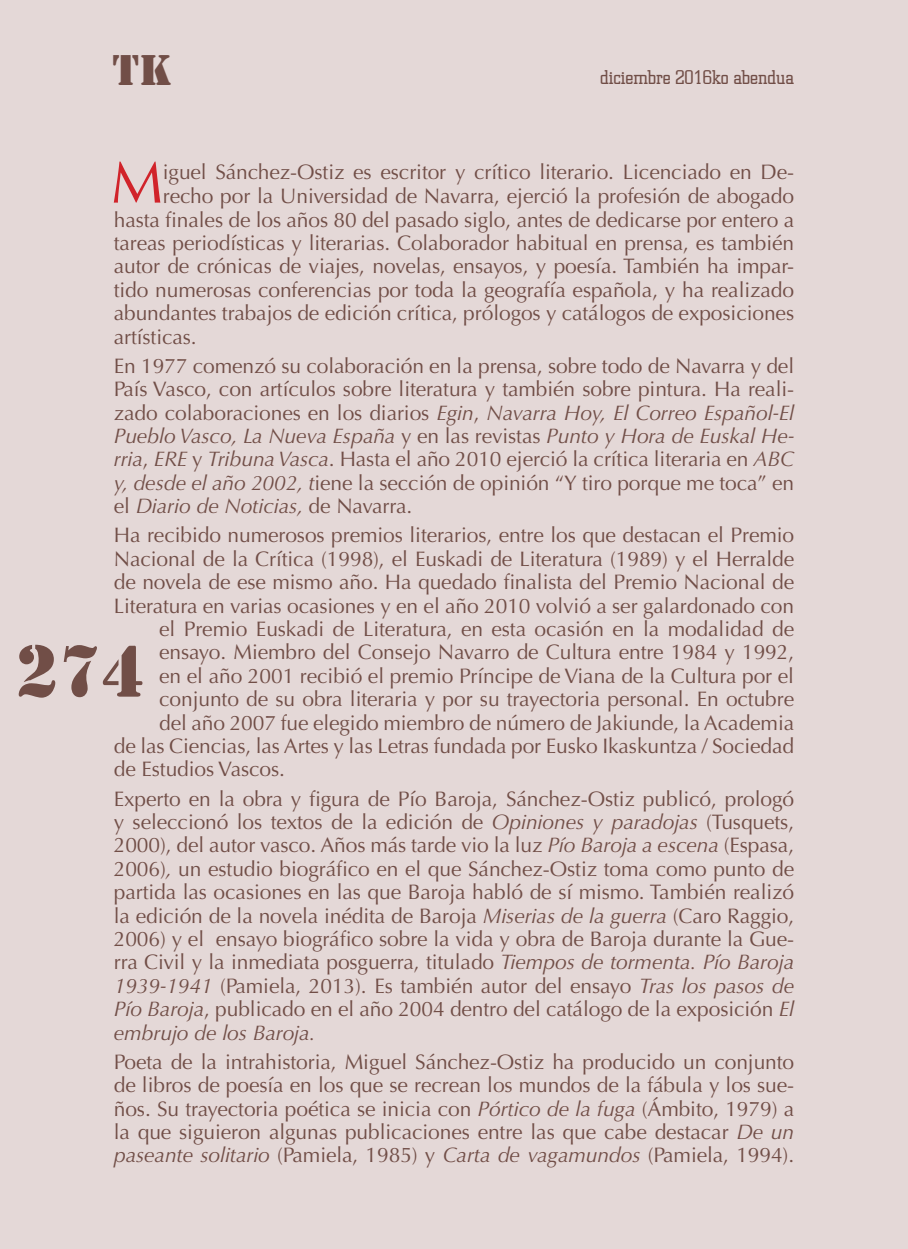
<style>
.page{position:relative;width:908px;height:1249px;background:#fff}
.page>*{position:absolute;margin:0;border:0;box-sizing:border-box;transform-origin:0 0}
.t1{font:68px "Stencil";color:#714e47}
.PARRAFO_PRIMERO{font:58.8px "Optima";color:#d1232a}
.t2{font:40px "Stencil";color:#714e47}
.CUERPO_LIBRO{font:21px/23.4px "Optima";letter-spacing:-.005em;color:#714e47;text-align:justify}
.PARRAFO_PRIMERO-2{font:21px "Optima";letter-spacing:-.005em;color:#714e47}
.t3{font:300 20px "Square Slabserif 711 BT";color:#714e47}
.s1{font-style:italic}
</style>
<div class="page">
<hr style="left:907px;top:0;width:1px;height:1248px;background:#e4d8d7">
<div style="left:0;top:0;width:907px;height:1248px;background:#e4d8d7"></div>
<h3 class="t2" style="left:112px;top:45px;width:61px">TK</h3>
<p class="t3" style="left:600px;top:64px;width:196px">diciembre 2016ko abendua</p>
<p class="PARRAFO_PRIMERO" style="left:111px;top:148px;width:54px">M</p>
<p class="PARRAFO_PRIMERO-2" style="left:163px;top:159px;width:633px">iguel Sánchez-Ostiz es escritor y crítico literario. Licenciado en De-</p>
<p class="PARRAFO_PRIMERO-2" style="left:163px;top:183px;width:633px">recho por la Universidad de Navarra, ejerció la profesión de abogado</p>
<p class="PARRAFO_PRIMERO-2" style="left:114px;top:207px;width:682px">hasta finales de los años 80 del pasado siglo, antes de dedicarse por entero a</p>
<p class="PARRAFO_PRIMERO-2" style="left:114px;top:231px;width:682px">tareas periodísticas y literarias. Colaborador habitual en prensa, es también</p>
<p class="PARRAFO_PRIMERO-2" style="left:114px;top:254px;width:682px">autor de crónicas de viajes, novelas, ensayos, y poesía. También ha impar-</p>
<p class="PARRAFO_PRIMERO-2" style="left:114px;top:277px;width:682px">tido numerosas conferencias por toda la geografía española, y ha realizado</p>
<p class="PARRAFO_PRIMERO-2" style="left:114px;top:301px;width:682px">abundantes trabajos de edición crítica, prólogos y catálogos de exposiciones</p>
<p class="PARRAFO_PRIMERO-2" style="left:114px;top:324px;width:84px">artísticas.</p>
<p class="CUERPO_LIBRO" style="left:114px;top:354px;width:682px">En 1977 comenzó su colaboración en la prensa, sobre todo de Navarra y del País Vasco, con artículos sobre literatura y también sobre pintura. Ha reali&shy;zado colaboraciones en los diarios <span class="s1">Egin</span>, <span class="s1">Navarra Hoy, El Correo Español-El Pueblo Vasco, La Nueva España</span> y en las revistas <span class="s1">Punto y Hora de Euskal He&shy;rria</span>, <span class="s1">ERE</span> y <span class="s1">Tribuna Vasca</span>. Hasta el año 2010 ejerció la crítica literaria en <span class="s1">ABC y, desde el año 2002, t</span>iene la sección de opinión “Y tiro porque me toca” en el <span class="s1">Diario de Noticias,</span> de Navarra.</p>
<p class="CUERPO_LIBRO" style="left:114px;top:523px;width:682px">Ha recibido numerosos premios literarios, entre los que destacan el Premio</p>
<p class="CUERPO_LIBRO" style="left:114px;top:547px;width:682px">Nacional de la Crítica (1998), el Euskadi de Literatura (1989) y el Herralde</p>
<p class="CUERPO_LIBRO" style="left:114px;top:570px;width:682px">de novela de ese mismo año. Ha quedado finalista del Premio Nacional de</p>
<p class="CUERPO_LIBRO" style="left:114px;top:594px;width:682px">Literatura en varias ocasiones y en el año 2010 volvió a ser galardonado con</p>
<p class="CUERPO_LIBRO" style="left:159px;top:617px;width:636px">el Premio Euskadi de Literatura, en esta ocasión en la modalidad de</p>
<p class="CUERPO_LIBRO" style="left:159px;top:640px;width:636px">ensayo. Miembro del Consejo Navarro de Cultura entre 1984 y 1992,</p>
<p class="CUERPO_LIBRO" style="left:159px;top:664px;width:636px">en el año 2001 recibió el premio Príncipe de Viana de la Cultura por el</p>
<p class="CUERPO_LIBRO" style="left:159px;top:687px;width:636px">conjunto de su obra literaria y por su trayectoria personal. En octubre</p>
<p class="CUERPO_LIBRO" style="left:159px;top:711px;width:637px">del año 2007 fue elegido miembro de número de Jakiunde, la Academia</p>
<p class="CUERPO_LIBRO" style="left:114px;top:734px;width:682px">de las Ciencias, las Artes y las Letras fundada por Eusko Ikaskuntza / Sociedad</p>
<p class="CUERPO_LIBRO" style="left:114px;top:757px;width:173px">de Estudios Vascos.</p>
<p class="CUERPO_LIBRO" style="left:114px;top:786px;width:682px">Experto en la obra y figura de Pío Baroja, Sánchez-Ostiz publicó, prologó y seleccionó los textos de la edición de <span class="s1">Opiniones y paradojas</span> (Tusquets, 2000), del autor vasco. Años más tarde vio la luz <span class="s1">Pío Baroja a escena</span> (Espasa, 2006)<span class="s1">,</span> un estudio biográfico en el que Sánchez-Ostiz toma como punto de partida las ocasiones en las que Baroja habló de sí mismo. También realizó la edición de la novela inédita de Baroja <span class="s1">Miserias de la guerra</span> (Caro Raggio, 2006) y el ensayo biográfico sobre la vida y obra de Baroja durante la Gue&shy;rra Civil y la inmediata posguerra, titulado <span class="s1">Tiempos de tormenta. Pío Baroja 1939-1941</span> (Pamiela, 2013). Es también autor del ensayo <span class="s1">Tras los pasos de Pío Baroja</span>, publicado en el año 2004 dentro del catálogo de la exposición <span class="s1">El embrujo de los Baroja.</span></p>
<p class="CUERPO_LIBRO" style="left:114px;top:1049px;width:682px">Poeta de la intrahistoria, Miguel Sánchez-Ostiz ha producido un conjunto de libros de poesía en los que se recrean los mundos de la fábula y los sue&shy;ños. Su trayectoria poética se inicia con <span class="s1">Pórtico de la fuga</span> (Ámbito, 1979) a la que siguieron algunas publicaciones entre las que cabe destacar <span class="s1">De un paseante solitario</span> (Pamiela, 1985) y <span class="s1">Carta de vagamundos</span> (Pamiela, 1994).</p>
<h1 class="t1" style="left:15px;top:627px;width:130px">274</h1>
</div>
